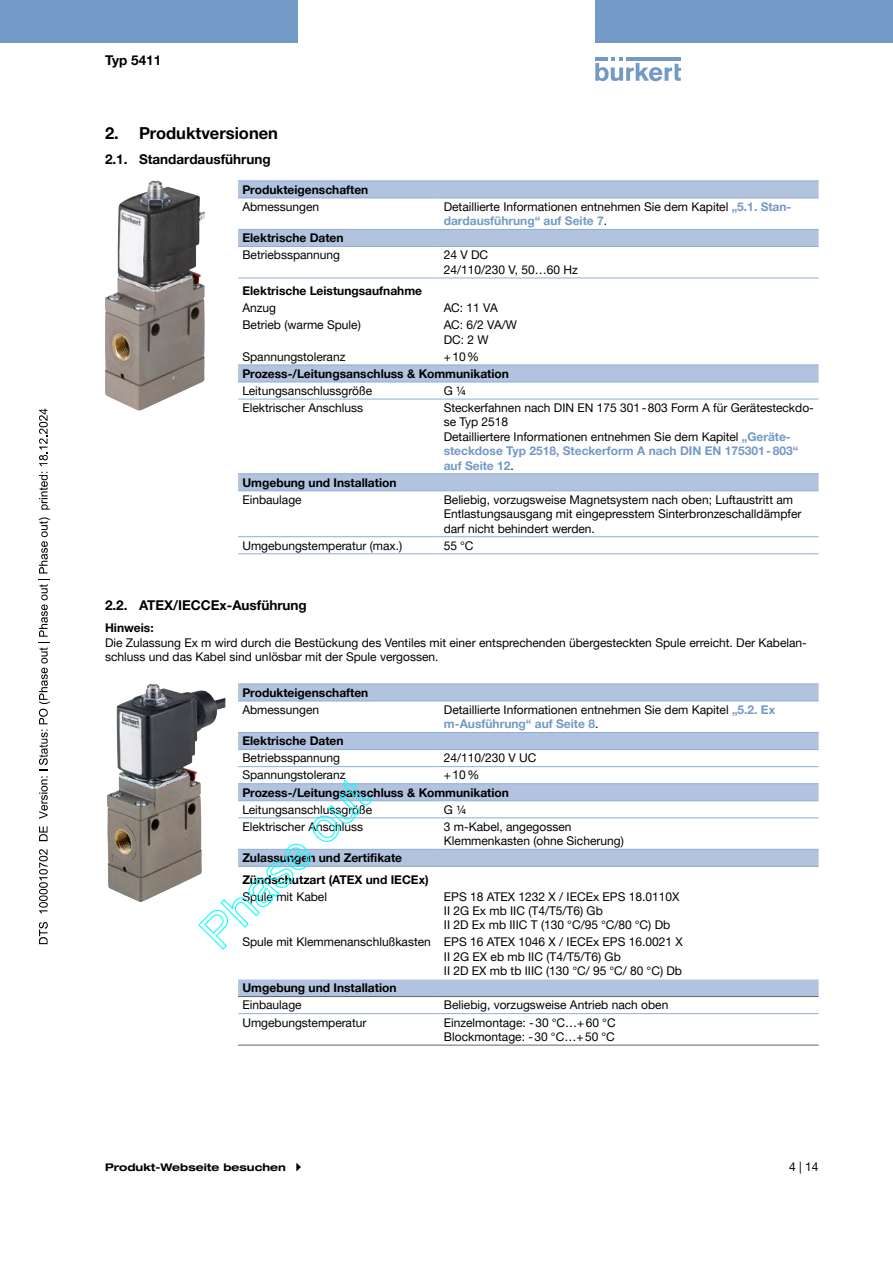
<style>
.page{position:relative;width:893px;height:1263px;background:#fff}
.page>*{position:absolute;margin:0;border:0;box-sizing:border-box;transform-origin:0 0}
.t1{font:700 16.5px "Helvetica Neue LTW1 G";color:#000}
.t2{font:700 13.5px "Helvetica Neue LTW1 G";color:#000}
.t3{font:12px/14.4px "Helvetica Neue LTW1 G";color:#000}
.t4{font:700 12px/21.3px "Helvetica Neue LTW1 G";color:#000}
.t5{font:700 expanded 10.5px "Helvetica Neue LTW1 G";color:#000}
.s1{font-weight:700;color:#7399c6}
</style>
<div class="page">
<svg style="left:595px;top:57px;width:86px;height:24px"></svg>
<hr style="left:626px;top:57px;width:55px;height:4px;background:#7399c6">
<div style="left:0;top:0;width:298px;height:42px;background:#7399c6"></div>
<div style="left:595px;top:0;width:298px;height:42px;background:#7399c6"></div>
<img style="left:105px;top:181px;width:100px;height:230px">
<svg style="left:238px;top:182px;width:581px;height:309px"></svg>
<hr style="left:238px;top:198px;width:201px;height:1px;background:#91add2">
<hr style="left:439px;top:399px;width:380px;height:1px;background:#91add2">
<hr style="left:238px;top:536px;width:201px;height:1px;background:#91add2">
<hr style="left:439px;top:536px;width:380px;height:1px;background:#91add2">
<hr style="left:238px;top:553px;width:201px;height:1px;background:#91add2">
<hr style="left:439px;top:553px;width:380px;height:1px;background:#91add2">
<hr style="left:238px;top:365px;width:201px;height:1px;background:#91add2">
<hr style="left:439px;top:365px;width:380px;height:1px;background:#91add2">
<hr style="left:238px;top:382px;width:201px;height:1px;background:#91add2">
<hr style="left:439px;top:382px;width:380px;height:1px;background:#91add2">
<hr style="left:238px;top:473px;width:201px;height:1px;background:#91add2">
<hr style="left:439px;top:473px;width:380px;height:1px;background:#91add2">
<hr style="left:238px;top:491px;width:201px;height:1px;background:#91add2">
<hr style="left:439px;top:491px;width:380px;height:1px;background:#91add2">
<hr style="left:238px;top:229px;width:201px;height:1px;background:#91add2">
<hr style="left:439px;top:229px;width:380px;height:1px;background:#91add2">
<hr style="left:238px;top:246px;width:201px;height:1px;background:#91add2">
<hr style="left:439px;top:246px;width:380px;height:1px;background:#91add2">
<hr style="left:439px;top:198px;width:380px;height:1px;background:#91add2">
<hr style="left:238px;top:181px;width:201px;height:1px;background:#91add2">
<hr style="left:439px;top:181px;width:380px;height:1px;background:#91add2">
<hr style="left:439px;top:278px;width:380px;height:1px;background:#91add2">
<hr style="left:238px;top:278px;width:201px;height:1px;background:#91add2">
<hr style="left:238px;top:399px;width:201px;height:1px;background:#91add2">
<img style="left:107px;top:684px;width:118px;height:218px">
<svg style="left:238px;top:685px;width:581px;height:311px"></svg>
<hr style="left:238px;top:701px;width:202px;height:1px;background:#91add2">
<hr style="left:238px;top:766px;width:202px;height:1px;background:#91add2">
<hr style="left:440px;top:766px;width:379px;height:1px;background:#91add2">
<hr style="left:440px;top:817px;width:379px;height:1px;background:#91add2">
<hr style="left:238px;top:1013px;width:202px;height:1px;background:#91add2">
<hr style="left:440px;top:1013px;width:379px;height:1px;background:#91add2">
<hr style="left:238px;top:849px;width:202px;height:1px;background:#91add2">
<hr style="left:440px;top:849px;width:379px;height:1px;background:#91add2">
<hr style="left:238px;top:783px;width:202px;height:1px;background:#91add2">
<hr style="left:440px;top:783px;width:379px;height:1px;background:#91add2">
<hr style="left:238px;top:800px;width:202px;height:1px;background:#91add2">
<hr style="left:440px;top:800px;width:379px;height:1px;background:#91add2">
<hr style="left:238px;top:866px;width:202px;height:1px;background:#91add2">
<hr style="left:440px;top:866px;width:379px;height:1px;background:#91add2">
<hr style="left:238px;top:732px;width:202px;height:1px;background:#91add2">
<hr style="left:440px;top:732px;width:379px;height:1px;background:#91add2">
<hr style="left:238px;top:749px;width:202px;height:1px;background:#91add2">
<hr style="left:440px;top:749px;width:379px;height:1px;background:#91add2">
<hr style="left:238px;top:996px;width:202px;height:1px;background:#636466">
<hr style="left:440px;top:996px;width:379px;height:1px;background:#636466">
<hr style="left:238px;top:1045px;width:202px;height:1px;background:#636466">
<hr style="left:440px;top:1045px;width:379px;height:1px;background:#636466">
<hr style="left:440px;top:701px;width:379px;height:1px;background:#91add2">
<hr style="left:238px;top:684px;width:202px;height:1px;background:#91add2">
<hr style="left:440px;top:684px;width:379px;height:1px;background:#91add2">
<hr style="left:238px;top:817px;width:202px;height:1px;background:#91add2">
<svg style="left:39px;top:922px;width:9px;height:22px"></svg>
<svg style="left:39px;top:849px;width:9px;height:64px"></svg>
<svg style="left:39px;top:826px;width:9px;height:15px"></svg>
<svg style="left:39px;top:579px;width:11px;height:240px"></svg>
<svg style="left:39px;top:517px;width:11px;height:56px"></svg>
<svg style="left:39px;top:472px;width:11px;height:38px"></svg>
<svg style="left:39px;top:409px;width:9px;height:57px"></svg>
<svg style="left:197px;top:778px;width:176px;height:172px"></svg>
<p class="t2" style="left:105px;top:52px;width:58px">Typ 5411</p>
<h1 class="t1" style="left:105px;top:123px;width:175px">2. Produktversionen</h1>
<p class="t2" style="left:105px;top:151px;width:167px">2.1. Standardausführung</p>
<p class="t4" style="left:242px;top:179px;width:128px">Produkteigenschaften</p>
<p class="t3" style="left:242px;top:199px;width:78px">Abmessungen</p>
<p class="t3" style="left:444px;top:199px;width:349px">Detaillierte Informationen entnehmen Sie dem Kapitel <span class="s1">„5.1. Stan&shy;dardausführung“ auf Seite 7</span>.</p>
<p class="t4" style="left:242px;top:227px;width:103px">Elektrische Daten</p>
<p class="t3" style="left:242px;top:248px;width:99px">Betriebsspannung</p>
<p class="t3" style="left:444px;top:248px;width:136px">24 V DC<br>24/110/230 V, 50…60 Hz</p>
<p class="t4" style="left:242px;top:280px;width:181px">Elektrische Leistungsaufnahme</p>
<p class="t3" style="left:242px;top:301px;width:35px">Anzug</p>
<p class="t3" style="left:444px;top:301px;width:56px">AC: 11 VA</p>
<p class="t3" style="left:242px;top:318px;width:120px">Betrieb (warme Spule)</p>
<p class="t3" style="left:444px;top:318px;width:75px">AC: 6/2 VA/W<br>DC: 2 W</p>
<p class="t3" style="left:242px;top:349px;width:105px">Spannungstoleranz</p>
<p class="t3" style="left:444px;top:349px;width:37px">+10%</p>
<p class="t4" style="left:242px;top:363px;width:268px">Prozess-/Leitungsanschluss &amp; Kommunikation</p>
<p class="t3" style="left:242px;top:383px;width:131px">Leitungsanschlussgröße</p>
<p class="t3" style="left:444px;top:383px;width:24px">G ¼</p>
<p class="t3" style="left:242px;top:400px;width:122px">Elektrischer Anschluss</p>
<p class="t3" style="left:444px;top:400px;width:372px">Steckerfahnen nach DIN EN 175 301-803 Form A für Gerätesteckdo&shy;se Typ 2518<br>Detailliertere Informationen entnehmen Sie dem Kapitel <span class="s1">„Geräte&shy;steckdose Typ 2518, Steckerform A nach DIN EN 175301-803“ auf Seite 12</span>.</p>
<p class="t4" style="left:242px;top:472px;width:156px">Umgebung und Installation</p>
<p class="t3" style="left:242px;top:492px;width:61px">Einbaulage</p>
<p class="t3" style="left:444px;top:492px;width:359px">Beliebig, vorzugsweise Magnetsystem nach oben; Luftaustritt am<br>Entlastungsausgang mit eingepresstem Sinterbronzeschalldämpfer darf nicht behindert werden.</p>
<p class="t3" style="left:242px;top:538px;width:161px">Umgebungstemperatur (max.)</p>
<p class="t3" style="left:444px;top:538px;width:31px">55 °C</p>
<p class="t2" style="left:105px;top:596px;width:203px">2.2. ATEX/IECCEx-Ausführung</p>
<p class="t4" style="left:105px;top:617px;width:50px">Hinweis:</p>
<p class="t3" style="left:105px;top:635px;width:703px">Die Zulassung Ex m wird durch die Bestückung des Ventiles mit einer entsprechenden übergesteckten Spule erreicht. Der Kabelan&shy;schluss und das Kabel sind unlösbar mit der Spule vergossen.</p>
<p class="t4" style="left:242px;top:682px;width:128px">Produkteigenschaften</p>
<p class="t3" style="left:242px;top:702px;width:78px">Abmessungen</p>
<p class="t3" style="left:444px;top:702px;width:333px">Detaillierte Informationen entnehmen Sie dem Kapitel <span class="s1">„5.2. Ex m-Ausführung“ auf Seite 8</span>.</p>
<p class="t4" style="left:242px;top:730px;width:103px">Elektrische Daten</p>
<p class="t3" style="left:242px;top:751px;width:99px">Betriebsspannung</p>
<p class="t3" style="left:444px;top:751px;width:94px">24/110/230 V UC</p>
<p class="t3" style="left:242px;top:768px;width:105px">Spannungstoleranz</p>
<p class="t3" style="left:444px;top:768px;width:37px">+10%</p>
<p class="t4" style="left:242px;top:781px;width:268px">Prozess-/Leitungsanschluss &amp; Kommunikation</p>
<p class="t3" style="left:242px;top:802px;width:131px">Leitungsanschlussgröße</p>
<p class="t3" style="left:444px;top:802px;width:24px">G ¼</p>
<p class="t3" style="left:242px;top:819px;width:122px">Elektrischer Anschluss</p>
<p class="t3" style="left:444px;top:819px;width:181px">3 m-Kabel, angegossen<br>Klemmenkasten (ohne Sicherung)</p>
<p class="t4" style="left:242px;top:847px;width:188px">Zulassungen und Zertifikate<br>Zündschutzart (ATEX und IECEx)</p>
<p class="t3" style="left:242px;top:889px;width:86px">Spule mit Kabel</p>
<p class="t3" style="left:444px;top:889px;width:237px">EPS 18 ATEX 1232 X / IECEx EPS 18.0110X<br>II 2G Ex mb IIC (T4/T5/T6) Gb<br>II 2D Ex mb IIIC T (130 °C/95 °C/80 °C) Db</p>
<p class="t3" style="left:444px;top:935px;width:240px;text-indent:-202px">Spule mit Klemmenanschlußkasten EPS 16 ATEX 1046 X / IECEx EPS 16.0021 X<br>II 2G EX eb mb IIC (T4/T5/T6) Gb<br>II 2D EX mb tb IIIC (130 °C/ 95 °C/ 80 °C) Db</p>
<p class="t4" style="left:242px;top:977px;width:156px">Umgebung und Installation</p>
<p class="t3" style="left:242px;top:998px;width:61px">Einbaulage</p>
<p class="t3" style="left:444px;top:998px;width:226px">Beliebig, vorzugsweise Antrieb nach oben</p>
<p class="t3" style="left:242px;top:1015px;width:126px">Umgebungstemperatur</p>
<p class="t3" style="left:444px;top:1015px;width:173px">Einzelmontage: -30 °C…+60 °C<br>Blockmontage: -30 °C…+50 °C</p>
<p class="t5" style="left:105px;top:1161px;width:182px">Produkt-Webseite besuchen</p>
<p class="t3" style="left:789px;top:1159px;width:31px">4 | 14</p>
</div>
